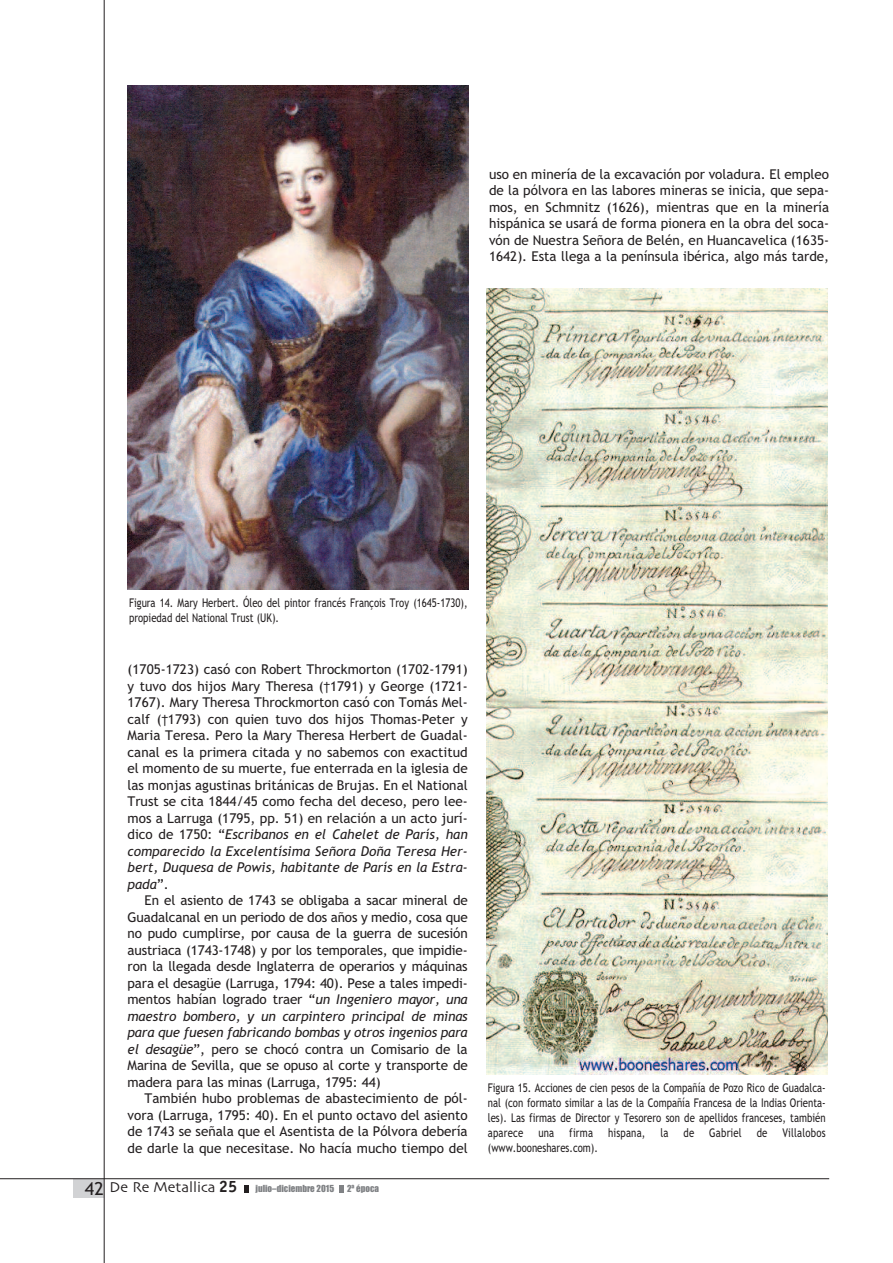
<style>
.page{position:relative;width:893px;height:1263px;background:#fff}
.page>*{position:absolute;margin:0;border:0;box-sizing:border-box;transform-origin:0 0}
.t1{font:18px "Trebuchet MS";color:#231f20}
.t2{font:13.5px/16.5px "Trebuchet MS";color:#231f20;text-align:justify}
.t3{font:12px/15px "Trebuchet MS";color:#231f20;scale:.8 1}
.t4{font:9px "Impact";color:#808285}
.s1{font-style:italic}
.s2{font-family:"Skia";font-size:15px;color:#231f20}
.s3{font-family:"Officina Sans";font-weight:700;font-size:16.5px;color:#231f20}
</style>
<div class="page">
<svg style="left:339px;top:1185px;width:5px;height:7px"></svg>
<svg style="left:244px;top:1185px;width:5px;height:7px"></svg>
<div style="left:74px;top:1179px;width:30px;height:18px;background:#d1d2d4"></div>
<hr style="left:104px;top:0;width:1px;height:1263px;background:#231f20">
<hr style="left:0;top:1178px;width:829px;height:1px;background:#231f20">
<img style="left:128px;top:85px;width:341px;height:504px">
<img style="left:486px;top:288px;width:341px;height:786px">
<p class="t2" style="left:489px;top:166px;width:342px">uso en minería de la excavación por voladura. El empleo de la pólvora en las labores mineras se inicia, que sepa&shy;mos, en Schmnitz (1626), mientras que en la minería hispánica se usará de forma pionera en la obra del soca&shy;vón de Nuestra Señora de Belén, en Huancavelica (1635- 1642). Esta llega a la península ibérica, algo más tarde,</p>
<p class="t3" style="left:129px;top:595px;width:425px">Figura 14. Mary Herbert. Óleo del pintor francés François Troy (1645-1730), propiedad del National Trust (UK).</p>
<p class="t2" style="left:128px;top:661px;width:342px">(1705-1723) casó con Robert Throckmorton (1702-1791) y tuvo dos hijos Mary Theresa (†1791) y George (1721- 1767). Mary Theresa Throckmorton casó con Tomás Mel&shy;calf (†1793) con quien tuvo dos hijos Thomas-Peter y Maria Teresa. Pero la Mary Theresa Herbert de Guadal&shy;canal es la primera citada y no sabemos con exactitud el momento de su muerte, fue enterrada en la iglesia de las monjas agustinas británicas de Brujas. En el National Trust se cita 1844/45 como fecha del deceso, pero lee&shy;mos a Larruga (1795, pp. 51) en relación a un acto jurí&shy;dico de 1750: “<span class="s1">Escribanos en el Cahelet de París, han comparecido la Excelentísima Señora Doña Teresa Her&shy;bert, Duquesa de Powis, habitante de París en la Estra&shy;pada</span>”.</p>
<p class="t2" style="left:128px;top:892px;width:342px;text-indent:17px">En el asiento de 1743 se obligaba a sacar mineral de Guadalcanal en un periodo de dos años y medio, cosa que no pudo cumplirse, por causa de la guerra de sucesión austriaca (1743-1748) y por los temporales, que impidie&shy;ron la llegada desde Inglaterra de operarios y máquinas para el desagüe (Larruga, 1794: 40). Pese a tales impedi&shy;mentos habían logrado traer “<span class="s1">un Ingeniero mayor, una maestro bombero, y un carpintero principal de minas para que fuesen fabricando bombas y otros ingenios para el desagüe</span>”, pero se chocó contra un Comisario de la Marina de Sevilla, que se opuso al corte y transporte de madera para las minas (Larruga, 1795: 44)</p>
<p class="t2" style="left:128px;top:1090px;width:342px;text-indent:17px">También hubo problemas de abastecimiento de pól&shy;vora (Larruga, 1795: 40). En el punto octavo del asiento de 1743 se señala que el Asentista de la Pólvora debería de darle la que necesitase. No hacía mucho tiempo del</p>
<h1 class="t1" style="left:85px;top:1178px;width:20px">42</h1>
<p class="t4" style="left:110px;top:1184px;width:226px"><span class="s2">De Re Metallica</span> <span class="s3">25</span> julio–diciembre 2015</p>
<p class="t4" style="left:347px;top:1184px;width:34px">2ª época</p>
<p class="t3" style="left:488px;top:1080px;width:424px;text-align:justify">Figura 15. Acciones de cien pesos de la Compañía de Pozo Rico de Guadalca&shy;nal (con formato similar a las de la Compañía Francesa de la Indias Orienta&shy;les). Las firmas de Director y Tesorero son de apellidos franceses, también aparece una firma hispana, la de Gabriel de Villalobos (www.booneshares.com).</p>
</div>
